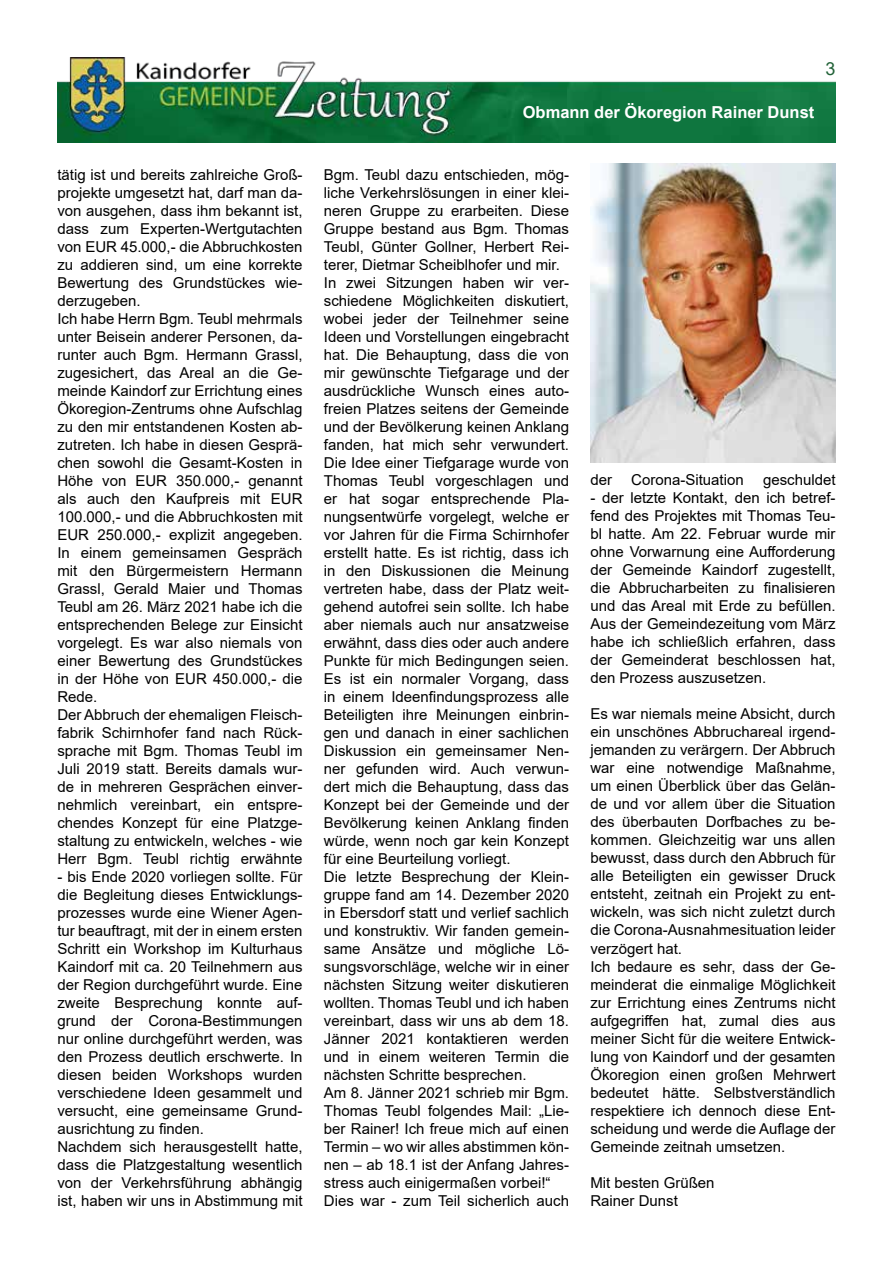
<style>
.page{position:relative;width:893px;height:1263px;background:#fff}
.page>*{position:absolute;margin:0;border:0;box-sizing:border-box;transform-origin:0 0}
.t1{font:18px "Arial";color:#226238}
.t2{font:700 16.5px "Arial";color:#fff}
.t3{font:15px/18px "Arial";color:#000}
</style>
<div class="page">
<img style="left:57px;top:57px;width:779px;height:85px">
<img style="left:590px;top:164px;width:246px;height:298px">
<p class="t3" style="left:57px;top:166px;width:247px">tätig ist und bereits zahlreiche Groß&shy;projekte umgesetzt hat, darf man da&shy;von ausgehen, dass ihm bekannt ist, dass zum Experten-Wertgutachten von EUR 45.000,- die Abbruchkosten zu addieren sind, um eine korrekte Bewertung des Grundstückes wie&shy;derzugeben.<br>Ich habe Herrn Bgm. Teubl mehrmals unter Beisein anderer Personen, da&shy;runter auch Bgm. Hermann Grassl, zugesichert, das Areal an die Ge&shy;meinde Kaindorf zur Errichtung eines Ökoregion-Zentrums ohne Aufschlag zu den mir entstandenen Kosten ab&shy;zutreten. Ich habe in diesen Gesprä&shy;chen sowohl die Gesamt-Kosten in Höhe von EUR 350.000,- genannt als auch den Kaufpreis mit EUR 100.000,- und die Abbruchkosten mit EUR 250.000,- explizit angegeben.<br>In einem gemeinsamen Gespräch mit den Bürgermeistern Hermann Grassl, Gerald Maier und Thomas Teubl am 26. März 2021 habe ich die entsprechenden Belege zur Einsicht vorgelegt. Es war also niemals von einer Bewertung des Grundstückes in der Höhe von EUR 450.000,- die Rede.<br>Der Abbruch der ehemaligen Fleisch&shy;fabrik Schirnhofer fand nach Rück&shy;sprache mit Bgm. Thomas Teubl im Juli 2019 statt. Bereits damals wur&shy;de in mehreren Gesprächen einver&shy;nehmlich vereinbart, ein entspre&shy;chendes Konzept für eine Platzge&shy;staltung zu entwickeln, welches - wie Herr Bgm. Teubl richtig erwähnte</p>
<p class="t3" style="left:57px;top:868px;width:247px">- bis Ende 2020 vorliegen sollte. Für die Begleitung dieses Entwicklungs&shy;prozesses wurde eine Wiener Agen&shy;tur beauftragt, mit der in einem ersten Schritt ein Workshop im Kulturhaus Kaindorf mit ca. 20 Teilnehmern aus der Region durchgeführt wurde. Eine zweite Besprechung konnte auf&shy;grund der Corona-Bestimmungen nur online durchgeführt werden, was den Prozess deutlich erschwerte. In diesen beiden Workshops wurden verschiedene Ideen gesammelt und versucht, eine gemeinsame Grund&shy;ausrichtung zu finden.<br>Nachdem sich herausgestellt hatte, dass die Platzgestaltung wesentlich von der Verkehrsführung abhängig ist, haben wir uns in Abstimmung mit</p>
<p class="t2" style="left:523px;top:101px;width:293px">Obmann der Ökoregion Rainer Dunst</p>
<p class="t1" style="left:826px;top:56px;width:12px">3</p>
<p class="t3" style="left:324px;top:165px;width:247px">Bgm. Teubl dazu entschieden, mög&shy;liche Verkehrslösungen in einer klei&shy;neren Gruppe zu erarbeiten. Diese Gruppe bestand aus Bgm. Thomas Teubl, Günter Gollner, Herbert Rei&shy;terer, Dietmar Scheiblhofer und mir.<br>In zwei Sitzungen haben wir ver&shy;schiedene Möglichkeiten diskutiert, wobei jeder der Teilnehmer seine Ideen und Vorstellungen eingebracht hat. Die Behauptung, dass die von mir gewünschte Tiefgarage und der ausdrückliche Wunsch eines auto&shy;freien Platzes seitens der Gemeinde und der Bevölkerung keinen Anklang fanden, hat mich sehr verwundert.<br>Die Idee einer Tiefgarage wurde von Thomas Teubl vorgeschlagen und er hat sogar entsprechende Pla&shy;nungsentwürfe vorgelegt, welche er vor Jahren für die Firma Schirnhofer erstellt hatte. Es ist richtig, dass ich in den Diskussionen die Meinung vertreten habe, dass der Platz weit&shy;gehend autofrei sein sollte. Ich habe aber niemals auch nur ansatzweise erwähnt, dass dies oder auch andere Punkte für mich Bedingungen seien.<br>Es ist ein normaler Vorgang, dass in einem Ideenfindungsprozess alle Beteiligten ihre Meinungen einbrin&shy;gen und danach in einer sachlichen Diskussion ein gemeinsamer Nen&shy;ner gefunden wird. Auch verwun&shy;dert mich die Behauptung, dass das Konzept bei der Gemeinde und der Bevölkerung keinen Anklang finden würde, wenn noch gar kein Konzept für eine Beurteilung vorliegt.<br>Die letzte Besprechung der Klein&shy;gruppe fand am 14. Dezember 2020 in Ebersdorf statt und verlief sachlich und konstruktiv. Wir fanden gemein&shy;same Ansätze und mögliche Lö&shy;sungsvorschläge, welche wir in einer nächsten Sitzung weiter diskutieren wollten. Thomas Teubl und ich haben vereinbart, dass wir uns ab dem 18.<br>Jänner 2021 kontaktieren werden und in einem weiteren Termin die nächsten Schritte besprechen.<br>Am 8. Jänner 2021 schrieb mir Bgm.<br>Thomas Teubl folgendes Mail: „Lie&shy;ber Rainer! Ich freue mich auf einen Termin – wo wir alles abstimmen kön&shy;nen – ab 18.1 ist der Anfang Jahres&shy;stress auch einigermaßen vorbei!“ Dies war - zum Teil sicherlich auch</p>
<p class="t3" style="left:590px;top:471px;width:23px">der</p>
<p class="t3" style="left:631px;top:471px;width:114px">Corona-Situation</p>
<p class="t3" style="left:763px;top:471px;width:74px">geschuldet</p>
<p class="t3" style="left:590px;top:489px;width:247px;text-align:justify">- der letzte Kontakt, den ich betref&shy;fend des Projektes mit Thomas Teu&shy;bl hatte. Am 22. Februar wurde mir ohne Vorwarnung eine Aufforderung der Gemeinde Kaindorf zugestellt, die Abbrucharbeiten zu finalisieren und das Areal mit Erde zu befüllen.<br>Aus der Gemeindezeitung vom März habe ich schließlich erfahren, dass der Gemeinderat beschlossen hat, den Prozess auszusetzen.</p>
<p class="t3" style="left:590px;top:705px;width:247px">Es war niemals meine Absicht, durch ein unschönes Abbruchareal irgend&shy;jemanden zu verärgern. Der Abbruch war eine notwendige Maßnahme, um einen Überblick über das Gelän&shy;de und vor allem über die Situation des überbauten Dorfbaches zu be&shy;kommen. Gleichzeitig war uns allen bewusst, dass durch den Abbruch für alle Beteiligten ein gewisser Druck entsteht, zeitnah ein Projekt zu ent&shy;wickeln, was sich nicht zuletzt durch die Corona-Ausnahmesituation leider verzögert hat.<br>Ich bedaure es sehr, dass der Ge&shy;meinderat die einmalige Möglichkeit zur Errichtung eines Zentrums nicht aufgegriffen hat, zumal dies aus meiner Sicht für die weitere Entwick&shy;lung von Kaindorf und der gesamten Ökoregion einen großen Mehrwert bedeutet hätte. Selbstverständlich respektiere ich dennoch diese Ent&shy;scheidung und werde die Auflage der Gemeinde zeitnah umsetzen.</p>
<p class="t3" style="left:590px;top:1173px;width:126px">Mit besten Grüßen<br>Rainer Dunst</p>
</div>
